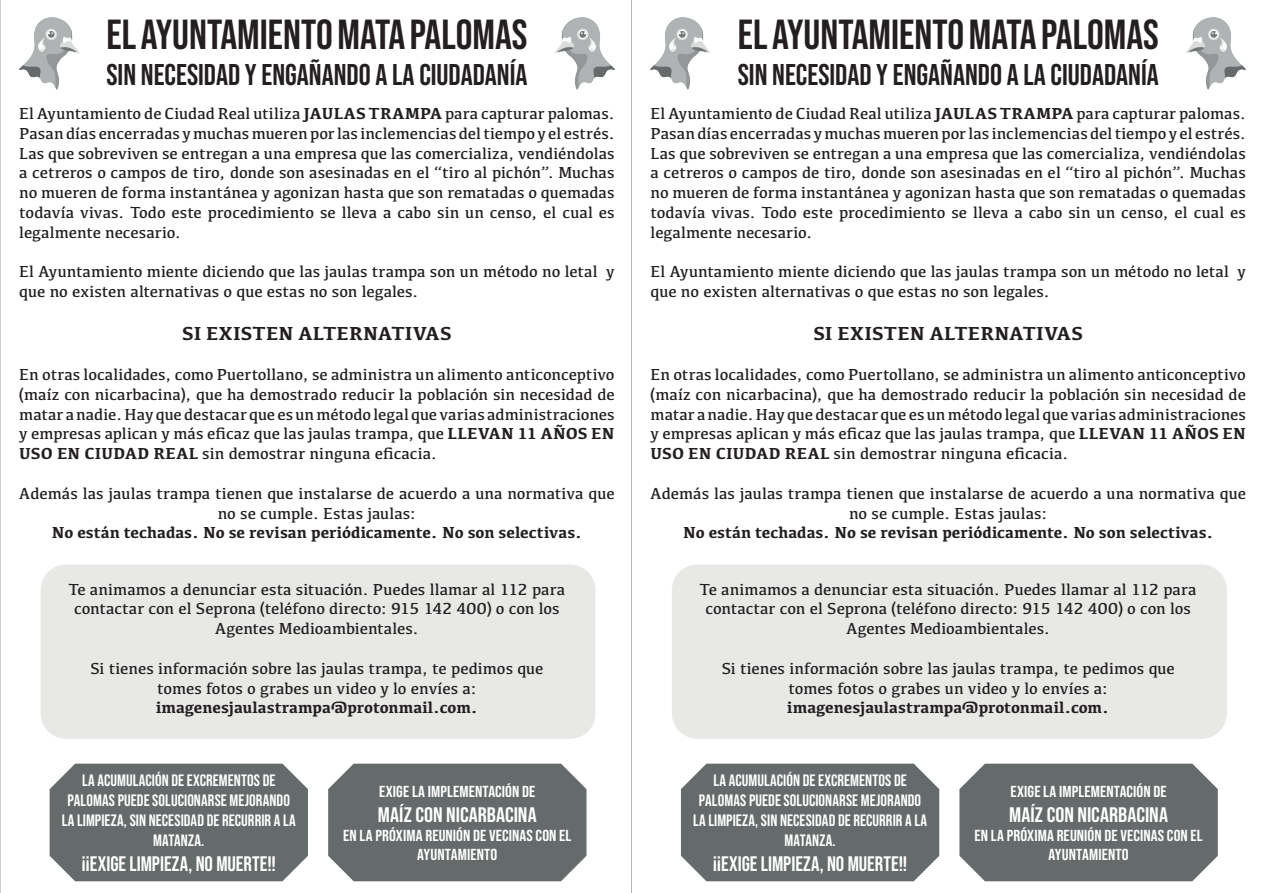
<style>
.page{position:relative;width:1263px;height:893px;background:#fff}
.page>*{position:absolute;margin:0;border:0;box-sizing:border-box;transform-origin:0 0}
.t1{font:42px "Bebas Neue";color:#231f20}
.t2{font:30px "Bebas Neue";color:#231f20}
.t3{font:21px "Bebas Neue";color:#fff}
.t4{font:21px "Bebas Neue";color:#fff;scale:1.07 1}
.t5{font:700 19.5px "Kefa";letter-spacing:.015em;color:#231f20}
.t6{font:16.5px/19.8px "Kefa";color:#231f20;text-align:center}
.t7{font:16.5px/19.8px "Bebas Neue";letter-spacing:.005em;color:#fff;text-align:center}
.t8{font:700 16.5px "Kefa";color:#231f20}
.t9{font:15.9px/19.2px "Bebas Neue";letter-spacing:.005em;color:#fff;text-align:center;scale:1.07 1}
.s1{font-weight:700}
</style>
<div class="page">
<div style="left:681px;top:764px;width:258px;height:117px;background:#656a6a"></div>
<div style="left:672px;top:564px;width:555px;height:175px;background:#e8e9e7;border-radius:26px"></div>
<img style="left:651px;top:17px;width:59px;height:72px">
<img style="left:1186px;top:17px;width:60px;height:72px">
<hr style="left:631px;top:0;width:1px;height:893px;background:#b7baba">
<div style="left:959px;top:764px;width:259px;height:117px;background:#656a6a"></div>
<div style="left:50px;top:764px;width:258px;height:117px;background:#656a6a"></div>
<div style="left:41px;top:564px;width:554px;height:175px;background:#e8e9e7;border-radius:26px"></div>
<img style="left:19px;top:17px;width:60px;height:72px">
<img style="left:555px;top:17px;width:60px;height:72px">
<hr style="left:0;top:0;width:1px;height:893px;background:#b7baba">
<div style="left:328px;top:764px;width:258px;height:117px;background:#656a6a"></div>
<h1 class="t1" style="left:106px;top:10px;width:422px">EL AYUNTAMIENTO MATA PALOMAS</h1>
<h2 class="t2" style="left:106px;top:57px;width:423px">SIN NECESIDAD Y ENGAÑANDO A LA CIUDADANÍA</h2>
<p class="t6" style="left:19px;top:103px;width:597px;text-align:justify">El Ayuntamiento de Ciudad Real utiliza <span class="s1">JAULAS TRAMPA</span> para capturar palomas.<br>Pasan días encerradas y muchas mueren por las inclemencias del tiempo y el estrés.<br>Las que sobreviven se entregan a una empresa que las comercializa, vendiéndolas a cetreros o campos de tiro, donde son asesinadas en el “tiro al pichón”. Muchas no mueren de forma instantánea y agonizan hasta que son rematadas o quemadas todavía vivas. Todo este procedimiento se lleva a cabo sin un censo, el cual es legalmente necesario.</p>
<p class="t6" style="left:19px;top:261px;width:597px;text-align:left">El Ayuntamiento miente diciendo que las jaulas trampa son un método no letal y que no existen alternativas o que estas no son legales.</p>
<p class="t5" style="left:182px;top:321px;width:271px">SI EXISTEN ALTERNATIVAS</p>
<p class="t6" style="left:19px;top:364px;width:597px;text-align:justify">En otras localidades, como Puertollano, se administra un alimento anticonceptivo (maíz con nicarbacina), que ha demostrado reducir la población sin necesidad de matar a nadie. Hay que destacar que es un método legal que varias administraciones y empresas aplican y más eficaz que las jaulas trampa, que <span class="s1">LLEVAN 11 AÑOS EN USO EN CIUDAD REAL</span> sin demostrar ninguna eficacia.</p>
<p class="t6" style="left:19px;top:483px;width:597px">Además las jaulas trampa tienen que instalarse de acuerdo a una normativa que no se cumple. Estas jaulas:</p>
<p class="t8" style="left:52px;top:522px;width:532px">No están techadas. No se revisan periódicamente. No son selectivas.</p>
<p class="t6" style="left:69px;top:579px;width:498px">Te animamos a denunciar esta situación. Puedes llamar al 112 para contactar con el Seprona (teléfono directo: 915 142 400) o con los<br>Agentes Medioambientales.</p>
<p class="t6" style="left:90px;top:658px;width:454px">Si tienes información sobre las jaulas trampa, te pedimos que tomes fotos o grabes un video y lo envíes a:</p>
<p class="t8" style="left:156px;top:697px;width:323px">imagenesjaulastrampa@protonmail.com.</p>
<p class="t7" style="left:62px;top:771px;width:235px">LA ACUMULACIÓN DE EXCREMENTOS DE<br>PALOMAS PUEDE SOLUCIONARSE MEJORANDO<br>LA LIMPIEZA, SIN NECESIDAD DE RECURRIR A LA<br>MATANZA.</p>
<p class="t3" style="left:82px;top:852px;width:196px">¡¡EXIGE LIMPIEZA, NO MUERTE!!</p>
<p class="t9" style="left:379px;top:781px;width:147px">EXIGE LA IMPLEMENTACIÓN DE</p>
<p class="t4" style="left:378px;top:803px;width:150px">MAÍZ CON NICARBACINA</p>
<p class="t9" style="left:343px;top:826px;width:215px">EN LA PRÓXIMA REUNIÓN DE VECINAS CON EL<br>AYUNTAMIENTO</p>
<h1 class="t1" style="left:738px;top:10px;width:422px">EL AYUNTAMIENTO MATA PALOMAS</h1>
<h2 class="t2" style="left:738px;top:57px;width:423px">SIN NECESIDAD Y ENGAÑANDO A LA CIUDADANÍA</h2>
<p class="t6" style="left:651px;top:103px;width:597px;text-align:justify">El Ayuntamiento de Ciudad Real utiliza <span class="s1">JAULAS TRAMPA</span> para capturar palomas.<br>Pasan días encerradas y muchas mueren por las inclemencias del tiempo y el estrés.<br>Las que sobreviven se entregan a una empresa que las comercializa, vendiéndolas a cetreros o campos de tiro, donde son asesinadas en el “tiro al pichón”. Muchas no mueren de forma instantánea y agonizan hasta que son rematadas o quemadas todavía vivas. Todo este procedimiento se lleva a cabo sin un censo, el cual es legalmente necesario.</p>
<p class="t6" style="left:651px;top:261px;width:597px;text-align:left">El Ayuntamiento miente diciendo que las jaulas trampa son un método no letal y que no existen alternativas o que estas no son legales.</p>
<p class="t5" style="left:813px;top:321px;width:271px">SI EXISTEN ALTERNATIVAS</p>
<p class="t6" style="left:651px;top:364px;width:597px;text-align:justify">En otras localidades, como Puertollano, se administra un alimento anticonceptivo (maíz con nicarbacina), que ha demostrado reducir la población sin necesidad de matar a nadie. Hay que destacar que es un método legal que varias administraciones y empresas aplican y más eficaz que las jaulas trampa, que <span class="s1">LLEVAN 11 AÑOS EN USO EN CIUDAD REAL</span> sin demostrar ninguna eficacia.</p>
<p class="t6" style="left:651px;top:483px;width:597px">Además las jaulas trampa tienen que instalarse de acuerdo a una normativa que no se cumple. Estas jaulas:</p>
<p class="t8" style="left:683px;top:522px;width:532px">No están techadas. No se revisan periódicamente. No son selectivas.</p>
<p class="t6" style="left:700px;top:579px;width:498px">Te animamos a denunciar esta situación. Puedes llamar al 112 para contactar con el Seprona (teléfono directo: 915 142 400) o con los<br>Agentes Medioambientales.</p>
<p class="t6" style="left:722px;top:658px;width:454px">Si tienes información sobre las jaulas trampa, te pedimos que tomes fotos o grabes un video y lo envíes a:</p>
<p class="t8" style="left:787px;top:697px;width:323px">imagenesjaulastrampa@protonmail.com.</p>
<p class="t7" style="left:693px;top:771px;width:235px">LA ACUMULACIÓN DE EXCREMENTOS DE<br>PALOMAS PUEDE SOLUCIONARSE MEJORANDO<br>LA LIMPIEZA, SIN NECESIDAD DE RECURRIR A LA<br>MATANZA.</p>
<p class="t3" style="left:713px;top:852px;width:196px">¡¡EXIGE LIMPIEZA, NO MUERTE!!</p>
<p class="t9" style="left:1010px;top:781px;width:147px">EXIGE LA IMPLEMENTACIÓN DE</p>
<p class="t4" style="left:1009px;top:803px;width:150px">MAÍZ CON NICARBACINA</p>
<p class="t9" style="left:974px;top:826px;width:215px">EN LA PRÓXIMA REUNIÓN DE VECINAS CON EL<br>AYUNTAMIENTO</p>
</div>
